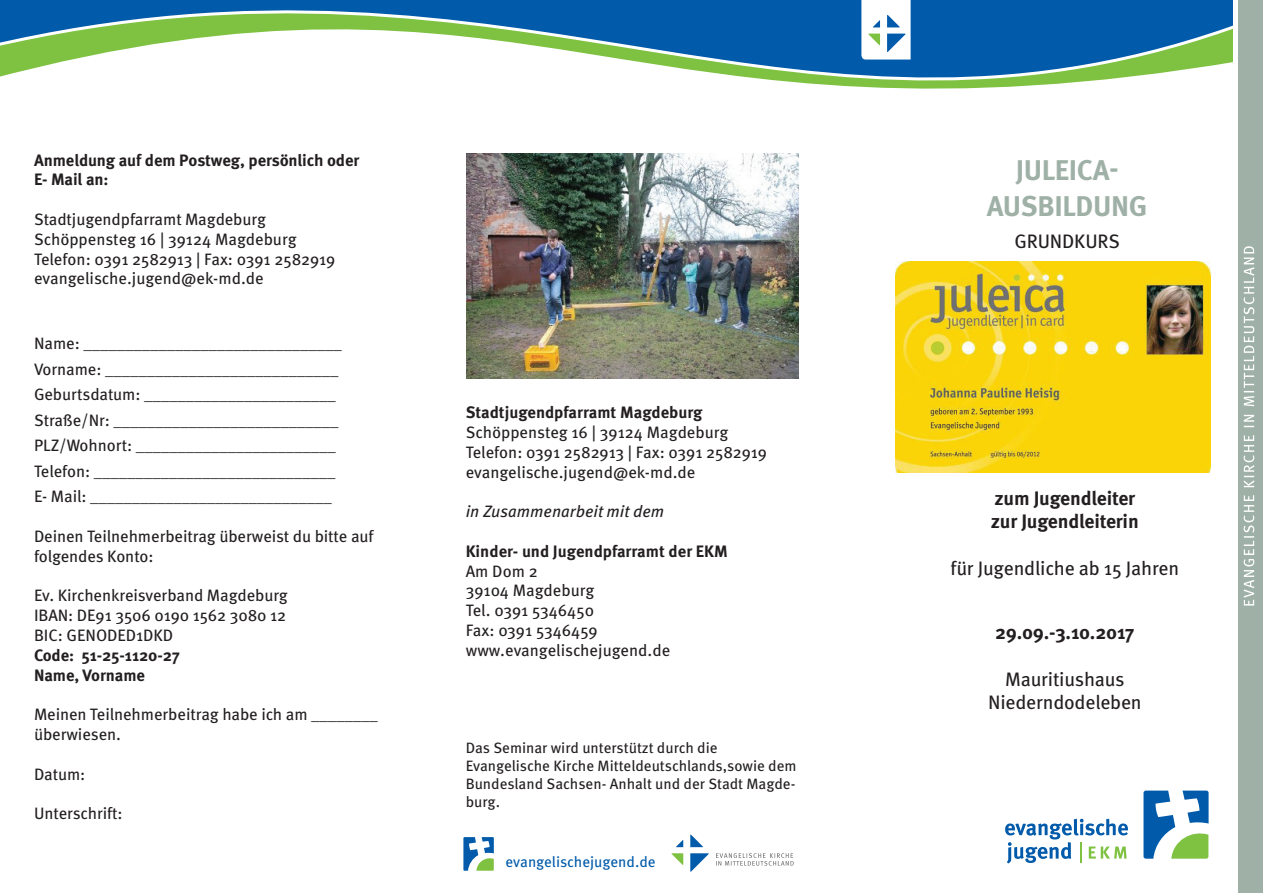
<style>
.page{position:relative;width:1263px;height:893px;background:#fff}
.page>*{position:absolute;margin:0;border:0;box-sizing:border-box;transform-origin:0 0}
.t1{font:700 28.5px/36px "Meta OT";letter-spacing:-.015em;color:#9fb1a7;text-align:center}
.t2{font:19.5px/23.4px "Meta OT";letter-spacing:-.01em;color:#231f20;text-align:center}
.t3{font:700 19.5px/23.4px "Meta OT";letter-spacing:-.01em;color:#231f20}
.t4{font:16.5px/19.8px "Meta OT";letter-spacing:-.005em;color:#231f20}
.t5{font:700 16.5px/19.8px "Meta OT";letter-spacing:-.005em;color:#231f20}
.t6{font:italic 16.5px "Meta OT";color:#231f20}
.t7{font:15px/18px "Meta OT";color:#231f20}
.t8{font:15px "Meta OT";color:#015aaa}
</style>
<div class="page">
<svg style="left:0;top:0;width:1233px;height:191px"></svg>
<svg style="left:861px;top:0;width:50px;height:60px"></svg>
<svg style="left:671px;top:834px;width:38px;height:38px"></svg>
<svg style="left:716px;top:853px;width:78px;height:13px"></svg>
<svg style="left:463px;top:837px;width:31px;height:34px"></svg>
<div style="left:1237px;top:0;width:26px;height:893px;background:#9fb1a7"></div>
<svg style="left:1243px;top:246px;width:11px;height:360px"></svg>
<svg style="left:1143px;top:791px;width:65px;height:68px"></svg>
<svg style="left:1005px;top:819px;width:123px;height:44px"></svg>
<img style="left:895px;top:261px;width:316px;height:212px">
<img style="left:467px;top:153px;width:331px;height:226px">
<p class="t5" style="left:34px;top:150px;width:327px">Anmeldung auf dem Postweg, persönlich oder<br>E- Mail an:</p>
<p class="t4" style="left:34px;top:209px;width:303px">Stadtjugendpfarramt Magdeburg Schöppensteg 16 | 39124 Magdeburg Telefon: 0391 2582913 | Fax: 0391 2582919 evangelische.jugend@ek-md.de</p>
<p class="t4" style="left:34px;top:331px;width:309px;line-height:25.5px">Name: _______________________________ Vorname: ____________________________ Geburtsdatum: _______________________ Straße/Nr: ___________________________ PLZ/Wohnort: ________________________ Telefon: _____________________________ E- Mail: _____________________________</p>
<p class="t4" style="left:34px;top:526px;width:341px">Deinen Teilnehmerbeitrag überweist du bitte auf folgendes Konto:</p>
<p class="t4" style="left:34px;top:586px;width:255px;text-align:justify">Ev. Kirchenkreisverband Magdeburg IBAN: DE91 3506 0190 1562 3080 12<br>BIC: GENODED1DKD</p>
<p class="t5" style="left:34px;top:645px;width:148px">Code: 51-25-1120-27<br>Name, Vorname</p>
<p class="t4" style="left:34px;top:705px;width:346px">Meinen Teilnehmerbeitrag habe ich am ________ überwiesen.</p>
<p class="t4" style="left:34px;top:764px;width:53px">Datum:</p>
<p class="t4" style="left:34px;top:804px;width:90px">Unterschrift:</p>
<p class="t5" style="left:466px;top:403px;width:238px">Stadtjugendpfarramt Magdeburg</p>
<p class="t4" style="left:466px;top:422px;width:303px">Schöppensteg 16 | 39124 Magdeburg<br>Telefon: 0391 2582913 | Fax: 0391 2582919 evangelische.jugend@ek-md.de</p>
<p class="t6" style="left:466px;top:501px;width:200px">in Zusammenarbeit mit dem</p>
<p class="t5" style="left:466px;top:541px;width:264px">Kinder- und Jugendpfarramt der EKM</p>
<p class="t4" style="left:466px;top:561px;width:206px">Am Dom 2<br>39104 Magdeburg<br>Tel. 0391 5346450<br>Fax: 0391 5346459 www.evangelischejugend.de</p>
<p class="t7" style="left:466px;top:739px;width:332px">Das Seminar wird unterstützt durch die Evangelische Kirche Mitteldeutschlands,sowie dem Bundesland Sachsen- Anhalt und der Stadt Magde&shy;burg.</p>
<p class="t8" style="left:505px;top:853px;width:152px">evangelischejugend.de</p>
<h1 class="t1" style="left:987px;top:152px;width:162px">JULEICA-<br>AUSBILDUNG</h1>
<p class="t2" style="left:1014px;top:230px;width:107px">GRUNDKURS</p>
<p class="t3" style="left:991px;top:487px;width:149px">zum Jugendleiter zur Jugendleiterin</p>
<p class="t2" style="left:950px;top:557px;width:230px">für Jugendliche ab 15 Jahren</p>
<p class="t3" style="left:995px;top:621px;width:141px">29.09.-3.10.2017</p>
<p class="t2" style="left:988px;top:668px;width:155px">Mauritiushaus<br>Niederndodeleben</p>
</div>
